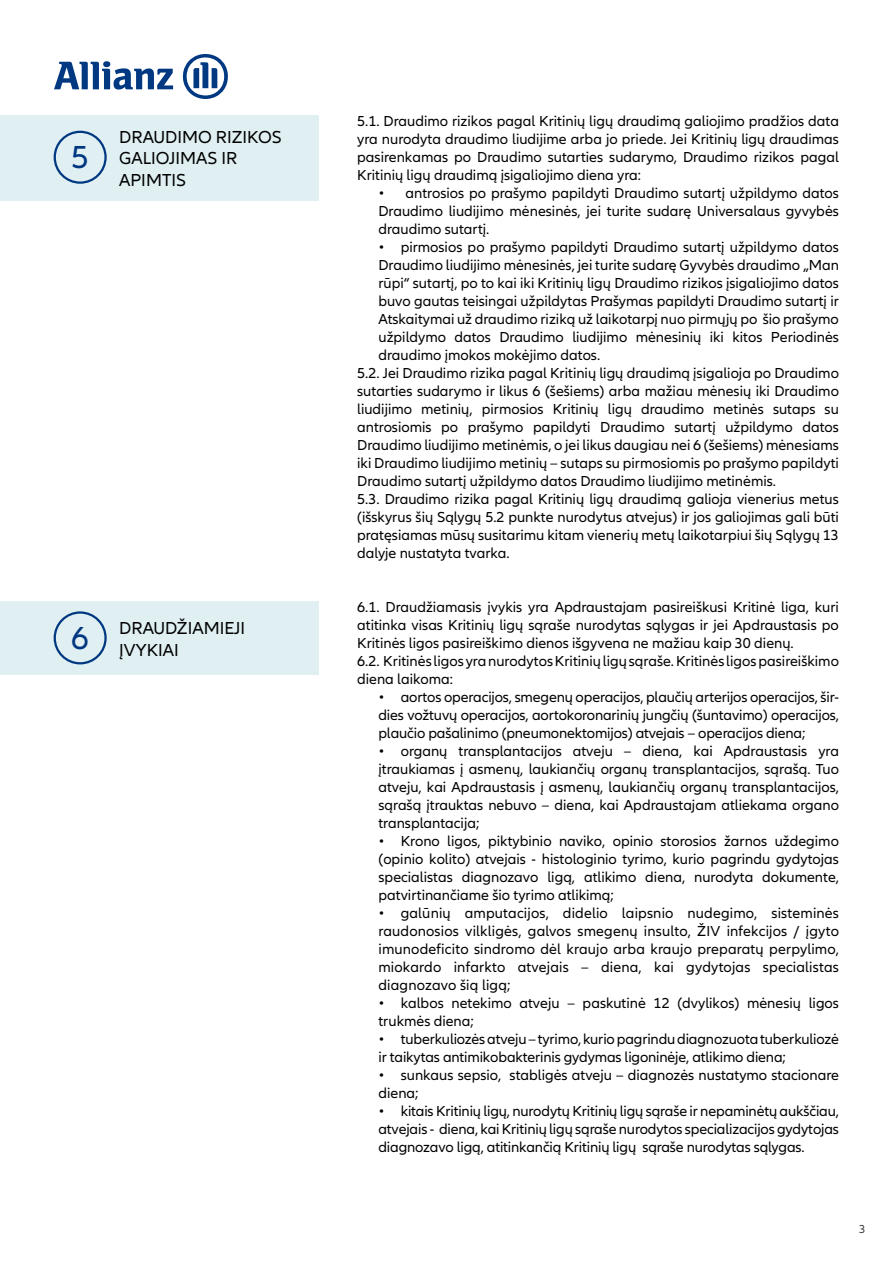
<style>
.page{position:relative;width:893px;height:1263px;background:#fff}
.page>*{position:absolute;margin:0;border:0;box-sizing:border-box;transform-origin:0 0}
.t1{font:33px "Allianz Neo";color:#003781}
.t2{font:18px/21.6px "Allianz Neo";color:#000}
.t3{font:15px/18px "Allianz Neo";color:#000;text-align:justify}
.t4{font:12px "Allianz Neo";color:#414141}
</style>
<div class="page">
<svg style="left:54px;top:61px;width:119px;height:29px"></svg>
<svg style="left:183px;top:54px;width:45px;height:45px"></svg>
<div style="left:0;top:115px;width:318px;height:86px;background:#dfeff2"></div>
<div style="left:0;top:601px;width:318px;height:74px;background:#dfeff2"></div>
<div style="left:54px;top:131px;width:53px;height:53px;border:2px solid #003781;border-radius:50%"></div>
<div style="left:54px;top:611px;width:53px;height:53px;border:2px solid #003781;border-radius:50%"></div>
<h1 class="t1" style="left:71px;top:138px;width:19px">5</h1>
<p class="t2" style="left:119px;top:126px;width:164px">DRAUDIMO RIZIKOS<br>GALIOJIMAS IR<br>APIMTIS</p>
<h1 class="t1" style="left:71px;top:619px;width:19px">6</h1>
<p class="t2" style="left:119px;top:618px;width:128px">DRAUDŽIAMIEJI<br>ĮVYKIAI</p>
<p class="t3" style="left:357px;top:113px;width:483px">5.1. Draudimo rizikos pagal Kritinių ligų draudimą galiojimo pradžios data yra nurodyta draudimo liudijime arba jo priede. Jei Kritinių ligų draudimas pasirenkamas po Draudimo sutarties sudarymo, Draudimo rizikos pagal Kritinių ligų draudimą įsigaliojimo diena yra:</p>
<p class="t3" style="left:378px;top:185px;width:462px">• antrosios po prašymo papildyti Draudimo sutartį užpildymo datos Draudimo liudijimo mėnesinės, jei turite sudarę Universalaus gyvybės draudimo sutartį.</p>
<p class="t3" style="left:378px;top:239px;width:462px">• pirmosios po prašymo papildyti Draudimo sutartį užpildymo datos</p>
<p class="t3" style="left:378px;top:257px;width:462px">Draudimo liudijimo mėnesinės, jei turite sudarę Gyvybės draudimo „Man</p>
<p class="t3" style="left:378px;top:275px;width:462px">rūpi“ sutartį, po to kai iki Kritinių ligų Draudimo rizikos įsigaliojimo datos</p>
<p class="t3" style="left:378px;top:293px;width:462px">buvo gautas teisingai užpildytas Prašymas papildyti Draudimo sutartį ir</p>
<p class="t3" style="left:378px;top:311px;width:462px">Atskaitymai už draudimo riziką už laikotarpį nuo pirmųjų po šio prašymo</p>
<p class="t3" style="left:378px;top:329px;width:462px">užpildymo datos Draudimo liudijimo mėnesinių iki kitos Periodinės</p>
<p class="t3" style="left:378px;top:347px;width:223px">draudimo įmokos mokėjimo datos.</p>
<p class="t3" style="left:357px;top:365px;width:483px">5.2. Jei Draudimo rizika pagal Kritinių ligų draudimą įsigalioja po Draudimo</p>
<p class="t3" style="left:357px;top:383px;width:483px">sutarties sudarymo ir likus 6 (šešiems) arba mažiau mėnesių iki Draudimo</p>
<p class="t3" style="left:357px;top:401px;width:483px">liudijimo metinių, pirmosios Kritinių ligų draudimo metinės sutaps su</p>
<p class="t3" style="left:357px;top:419px;width:483px">antrosiomis po prašymo papildyti Draudimo sutartį užpildymo datos</p>
<p class="t3" style="left:357px;top:437px;width:483px">Draudimo liudijimo metinėmis, o jei likus daugiau nei 6 (šešiems) mėnesiams</p>
<p class="t3" style="left:357px;top:455px;width:483px">iki Draudimo liudijimo metinių – sutaps su pirmosiomis po prašymo papildyti</p>
<p class="t3" style="left:357px;top:473px;width:420px">Draudimo sutartį užpildymo datos Draudimo liudijimo metinėmis.</p>
<p class="t3" style="left:357px;top:491px;width:483px">5.3. Draudimo rizika pagal Kritinių ligų draudimą galioja vienerius metus</p>
<p class="t3" style="left:357px;top:509px;width:483px">(išskyrus šių Sąlygų 5.2 punkte nurodytus atvejus) ir jos galiojimas gali būti</p>
<p class="t3" style="left:357px;top:527px;width:483px">pratęsiamas mūsų susitarimu kitam vienerių metų laikotarpiui šių Sąlygų 13</p>
<p class="t3" style="left:357px;top:545px;width:154px">dalyje nustatyta tvarka.</p>
<p class="t3" style="left:357px;top:599px;width:483px;text-align:left">6.1. Draudžiamasis įvykis yra Apdraustajam pasireiškusi Kritinė liga, kuri atitinka visas Kritinių ligų sąraše nurodytas sąlygas ir jei Apdraustasis po Kritinės ligos pasireiškimo dienos išgyvena ne mažiau kaip 30 dienų.<br>6.2. Kritinės ligos yra nurodytos Kritinių ligų sąraše. Kritinės ligos pasireiškimo diena laikoma:</p>
<p class="t3" style="left:378px;top:689px;width:462px">• aortos operacijos, smegenų operacijos, plaučių arterijos operacijos, šir&shy;dies vožtuvų operacijos, aortokoronarinių jungčių (šuntavimo) operacijos, plaučio pašalinimo (pneumonektomijos) atvejais – operacijos diena;</p>
<p class="t3" style="left:378px;top:743px;width:462px">• organų transplantacijos atveju – diena, kai Apdraustasis yra įtraukiamas į asmenų, laukiančių organų transplantacijos, sąrašą. Tuo atveju, kai Apdraustasis į asmenų, laukiančių organų transplantacijos, sąrašą įtrauktas nebuvo – diena, kai Apdraustajam atliekama organo transplantacija;</p>
<p class="t3" style="left:378px;top:833px;width:462px">• Krono ligos, piktybinio naviko, opinio storosios žarnos uždegimo (opinio kolito) atvejais - histologinio tyrimo, kurio pagrindu gydytojas specialistas diagnozavo ligą, atlikimo diena, nurodyta dokumente, patvirtinančiame šio tyrimo atlikimą;</p>
<p class="t3" style="left:378px;top:905px;width:462px">• galūnių amputacijos, didelio laipsnio nudegimo, sisteminės raudonosios vilkligės, galvos smegenų insulto, ŽIV infekcijos / įgyto imunodeficito sindromo dėl kraujo arba kraujo preparatų perpylimo, miokardo infarkto atvejais – diena, kai gydytojas specialistas diagnozavo šią ligą;</p>
<p class="t3" style="left:378px;top:995px;width:462px">• kalbos netekimo atveju – paskutinė 12 (dvylikos) mėnesių ligos trukmės diena;</p>
<p class="t3" style="left:378px;top:1031px;width:462px">• tuberkuliozės atveju – tyrimo, kurio pagrindu diagnozuota tuberkuliozė ir taikytas antimikobakterinis gydymas ligoninėje, atlikimo diena;</p>
<p class="t3" style="left:378px;top:1067px;width:462px">• sunkaus sepsio, stabligės atveju – diagnozės nustatymo stacionare diena;</p>
<p class="t3" style="left:378px;top:1103px;width:462px">• kitais Kritinių ligų, nurodytų Kritinių ligų sąraše ir nepaminėtų aukščiau, atvejais - diena, kai Kritinių ligų sąraše nurodytos specializacijos gydytojas diagnozavo ligą, atitinkančią Kritinių ligų sąraše nurodytas sąlygas.</p>
<p class="t4" style="left:859px;top:1222px;width:8px">3</p>
</div>
